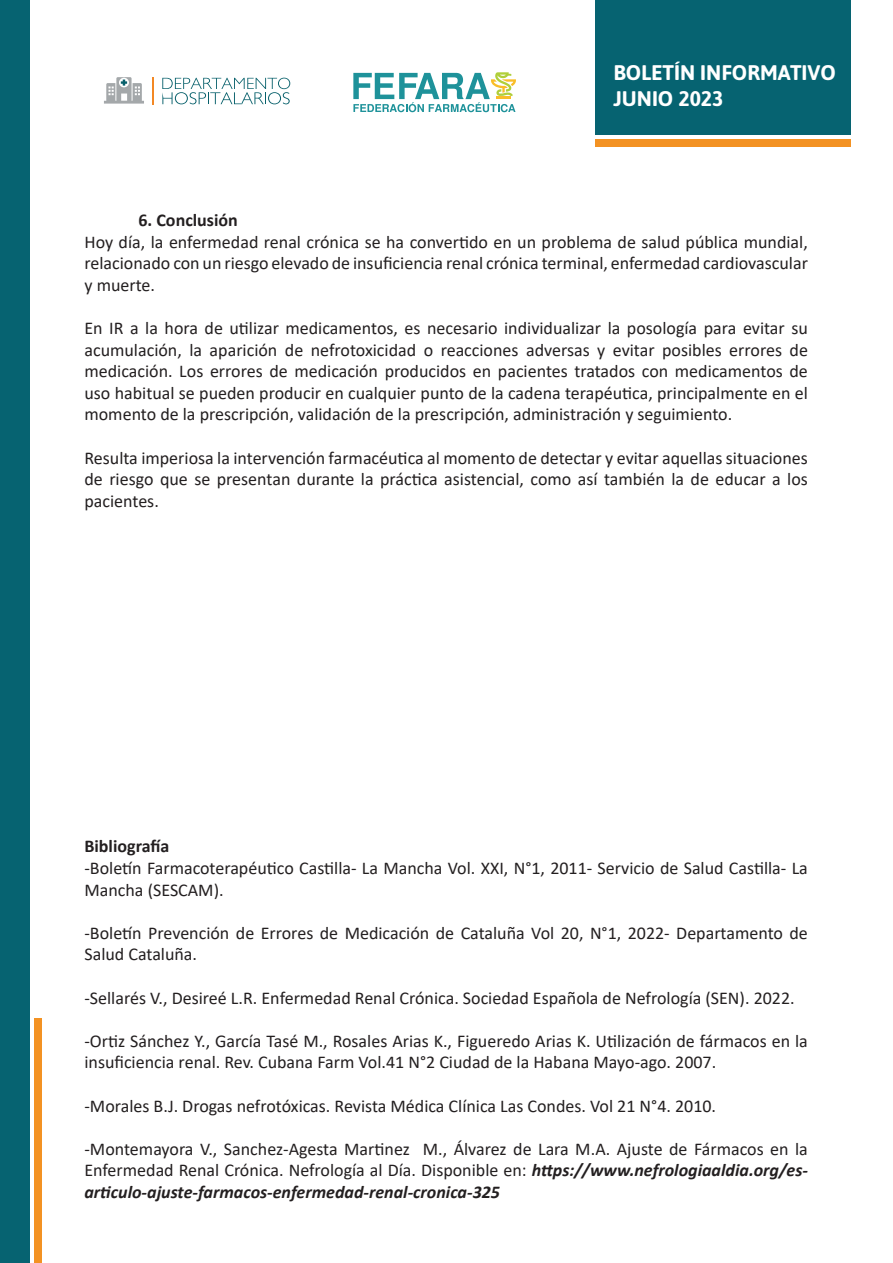
<style>
.page{position:relative;width:893px;height:1263px;background:#fff}
.page>*{position:absolute;margin:0;border:0;box-sizing:border-box;transform-origin:0 0}
.t1{font:700 21px/25.2px "Asap";color:#fff}
.t2{font:18px/21.6px "Calibri";color:#231f20;text-align:justify}
.t3{font:700 18px "Calibri";color:#231f20}
.s1{font-weight:700;font-style:italic}
</style>
<div class="page">
<div style="left:34px;top:1018px;width:8px;height:245px;background:#f39223"></div>
<svg style="left:162px;top:78px;width:128px;height:26px"></svg>
<hr style="left:152px;top:77px;width:2px;height:28px;background:#f38824">
<svg style="left:104px;top:77px;width:40px;height:27px"></svg>
<div style="left:0;top:0;width:30px;height:1263px;background:#066371"></div>
<div style="left:595px;top:0;width:255px;height:134px;background:#066371"></div>
<div style="left:595px;top:139px;width:255px;height:8px;background:#f39223"></div>
<svg style="left:353px;top:72px;width:163px;height:40px"></svg>
<p class="t1" style="left:613px;top:59px;width:224px">BOLETÍN INFORMATIVO<br>JUNIO 2023</p>
<p class="t1" style="left:710px;top:85px;width:13px">2</p>
<p class="t3" style="left:138px;top:207px;width:101px">6. Conclusión</p>
<p class="t2" style="left:84px;top:230px;width:725px">Hoy día, la enfermedad renal crónica se ha convertido en un problema de salud pública mundial, relacionado con un riesgo elevado de insuficiencia renal crónica terminal, enfermedad cardiovascular y muerte.</p>
<p class="t2" style="left:84px;top:317px;width:725px">En IR a la hora de utilizar medicamentos, es necesario individualizar la posología para evitar su acumulación, la aparición de nefrotoxicidad o reacciones adversas y evitar posibles errores de medicación. Los errores de medicación producidos en pacientes tratados con medicamentos de uso habitual se pueden producir en cualquier punto de la cadena terapéutica, principalmente en el momento de la prescripción, validación de la prescripción, administración y seguimiento.</p>
<p class="t2" style="left:84px;top:446px;width:725px">Resulta imperiosa la intervención farmacéutica al momento de detectar y evitar aquellas situaciones de riesgo que se presentan durante la práctica asistencial, como así también la de educar a los pacientes.</p>
<p class="t3" style="left:84px;top:834px;width:86px">Bibliografía</p>
<p class="t2" style="left:84px;top:857px;width:725px">-Boletín Farmacoterapéutico Castilla- La Mancha Vol. XXI, N°1, 2011- Servicio de Salud Castilla- La<br>Mancha (SESCAM).</p>
<p class="t2" style="left:84px;top:921px;width:725px">-Boletín Prevención de Errores de Medicación de Cataluña Vol 20, N°1, 2022- Departamento de<br>Salud Cataluña.</p>
<p class="t2" style="left:84px;top:986px;width:712px">-Sellarés V., Desireé L.R. Enfermedad Renal Crónica. Sociedad Española de Nefrología (SEN). 2022.</p>
<p class="t2" style="left:84px;top:1029px;width:725px">-Ortiz Sánchez Y., García Tasé M., Rosales Arias K., Figueredo Arias K. Utilización de fármacos en la insuficiencia renal. Rev. Cubana Farm Vol.41 N°2 Ciudad de la Habana Mayo-ago. 2007.</p>
<p class="t2" style="left:84px;top:1094px;width:633px">-Morales B.J. Drogas nefrotóxicas. Revista Médica Clínica Las Condes. Vol 21 N°4. 2010.</p>
<p class="t2" style="left:84px;top:1137px;width:725px">-Montemayora V., Sanchez-Agesta Martinez M., Álvarez de Lara M.A. Ajuste de Fármacos en la Enfermedad Renal Crónica. Nefrología al Día. Disponible en: <span class="s1">https://www.nefrologiaaldia.org/es&shy;articulo-ajuste-farmacos-enfermedad-renal-cronica-325</span></p>
</div>
